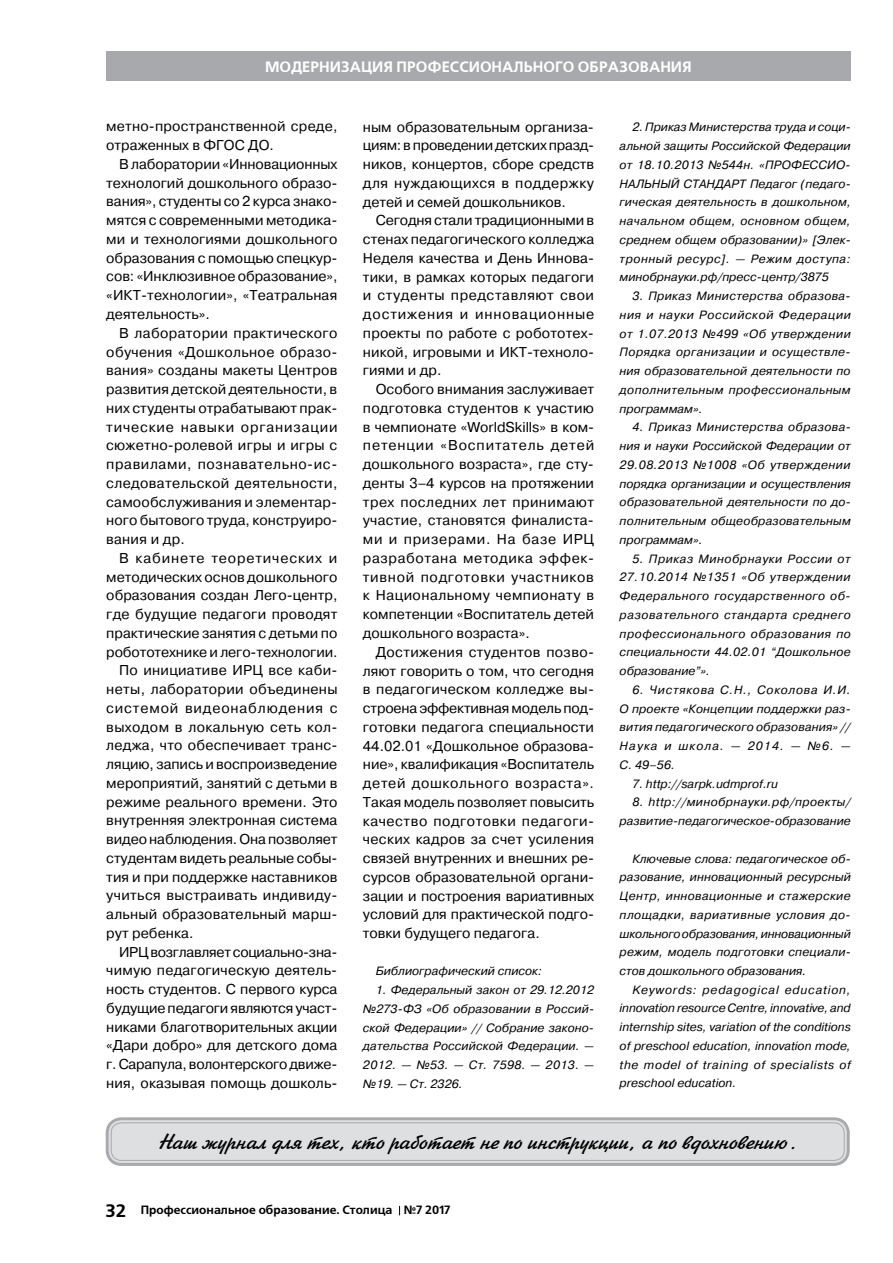
<style>
.page{position:relative;width:893px;height:1263px;background:#fff}
.page>*{position:absolute;margin:0;border:0;box-sizing:border-box;transform-origin:0 0}
.t1{font:22.5px "Zhikharev C";letter-spacing:.005em;color:#000}
.t2{font:700 15px "Free Set C";color:#fff}
.t3{font:14.25px/18.8px "Pragmatica C";letter-spacing:.005em;color:#000;text-align:justify}
.t4{font:14.25px "Pragmatica C";letter-spacing:.025em;color:#000}
.t5{font:14.25px "Pragmatica C";letter-spacing:.06em;color:#000}
.t6{font:14.25px "Pragmatica C";letter-spacing:-.015em;color:#000}
.t7{font:14.25px "Pragmatica C";letter-spacing:-.02em;color:#000}
.t8{font:14.25px "Pragmatica C";letter-spacing:.03em;color:#000}
.t9{font:italic 12px/18.8px "Pragmatica C";letter-spacing:.01em;color:#000;text-align:justify}
.t10{font:700 12px "Free Set C";color:#000}
.s1{font-size:18px}
</style>
<div class="page">
<div style="left:106px;top:51px;width:744px;height:30px;background:#a7a9ac"></div>
<div style="left:109px;top:1120px;width:738px;height:43px;background:#dedfe0;border-radius:13px"></div>
<div style="left:106px;top:1117px;width:744px;height:49px;border:3px solid #a7a9ac;border-radius:14px"></div>
<div style="left:111px;top:1122px;width:734px;height:39px;border:1px solid #a7a9ac;border-radius:10px"></div>
<p class="t2" style="left:265px;top:58px;width:428px">Модернизация профессионального образования</p>
<p class="t3" style="left:106px;top:117px;width:233px">метно-пространственной среде, отраженных в ФГОС ДО.</p>
<p class="t3" style="left:106px;top:155px;width:233px;text-indent:13px">В лаборатории «И нновационных технологий дошкольного образо&shy;вания», студенты со 2 курса знако&shy;мятся с современными методика&shy;ми и технологиями дошкольного образования с помощью спецкур&shy;сов: «И нклюзивное образование», «И КТ-технологии», «Театральная деятельность».</p>
<p class="t3" style="left:106px;top:324px;width:233px;text-indent:13px">В лаборатории практического обучения «Дошкольное образо&shy;вания» созданы макеты Центров развития детской деятельности, в них студенты отрабатывают прак&shy;тические навыки организации сюжетно-ролевой игры и игры с правилами, познавательно-ис&shy;следовательской деятельности, самообслуживания и элементар&shy;ного бытового труда, конструиро&shy;вания и др.</p>
<p class="t5" style="left:119px;top:550px;width:220px">В кабинете теоретических и</p>
<p class="t3" style="left:106px;top:567px;width:233px">методических основ дошкольного</p>
<p class="t3" style="left:106px;top:586px;width:233px">образования создан Лего-центр,</p>
<p class="t3" style="left:106px;top:605px;width:233px">где будущие педагоги проводят</p>
<p class="t3" style="left:106px;top:624px;width:233px">практические занятия с детьми по</p>
<p class="t3" style="left:106px;top:642px;width:233px">робототехнике и лего-технологии.</p>
<p class="t3" style="left:119px;top:661px;width:220px">По инициативе И РЦ все каби-</p>
<p class="t4" style="left:106px;top:682px;width:233px">неты, лаборатории объединены</p>
<p class="t5" style="left:106px;top:700px;width:233px">системой видеонаблюдения с</p>
<p class="t8" style="left:106px;top:719px;width:233px">выходом в локальную сеть кол-</p>
<p class="t3" style="left:106px;top:736px;width:233px">леджа, что обеспечивает транс-</p>
<p class="t3" style="left:106px;top:755px;width:232px">ляцию, запись и воспроизведение</p>
<p class="t3" style="left:106px;top:774px;width:233px">мероприятий, занятий с детьми в</p>
<p class="t3" style="left:106px;top:793px;width:233px">режиме реального времени. Это</p>
<p class="t3" style="left:106px;top:811px;width:233px">внутренняя электронная система</p>
<p class="t3" style="left:106px;top:830px;width:233px">видео наблюдения. Она позволяет</p>
<p class="t3" style="left:106px;top:849px;width:233px">студентам видеть реальные собы-</p>
<p class="t3" style="left:106px;top:868px;width:233px">тия и при поддержке наставников</p>
<p class="t4" style="left:106px;top:888px;width:233px">учиться выстраивать индивиду-</p>
<p class="t3" style="left:106px;top:905px;width:233px">альный образовательный марш-</p>
<p class="t3" style="left:106px;top:924px;width:89px">рут ребенка.</p>
<p class="t7" style="left:119px;top:944px;width:220px">И РЦ возглавляет социально-зна-</p>
<p class="t3" style="left:106px;top:961px;width:233px">чимую педагогическую деятель-</p>
<p class="t3" style="left:106px;top:980px;width:233px">ность студентов. С первого курса</p>
<p class="t3" style="left:106px;top:999px;width:233px">будущие педагоги являются участ-</p>
<p class="t3" style="left:106px;top:1018px;width:233px">никами благотворительных акции</p>
<p class="t3" style="left:106px;top:1036px;width:233px">«Дари добро» для детского дома</p>
<p class="t6" style="left:106px;top:1057px;width:233px">г. Сарапула, волонтерского движе-</p>
<p class="t3" style="left:106px;top:1074px;width:233px">ния, оказывая помощь дошколь-</p>
<p class="t3" style="left:363px;top:118px;width:233px">ным образовательным организа&shy;циям: в проведении детских празд&shy;ников, концертов, сборе средств для нуждающихся в поддержку детей и семей дошкольников.</p>
<p class="t3" style="left:363px;top:211px;width:233px;text-indent:13px">Сегодня стали традиционными в стенах педагогического колледжа Неделя качества и День И ннова&shy;тики, в рамках которых педагоги и студенты представляют свои достижения и инновационные проекты по работе с робототех&shy;никой, игровыми и И КТ-техноло&shy;гиями и др.</p>
<p class="t3" style="left:363px;top:380px;width:233px;text-indent:13px">Особого внимания заслуживает подготовка студентов к участию в чемпионате «WorldSkills» в ком&shy;петенции «Воспитатель детей дошкольного возраста», где сту&shy;денты 3–4 курсов на протяжении трех последних лет принимают участие, становятся финалиста&shy;ми и призерами. На базе И РЦ разработана методика эффек&shy;тивной подготовки участников к Национальному чемпионату в компетенции «Воспитатель детей дошкольного возраста».</p>
<p class="t3" style="left:363px;top:643px;width:233px;text-indent:13px">Достижения студентов позво&shy;ляют говорить о том, что сегодня в педагогическом колледже вы&shy;строена эффективная модель под&shy;готовки педагога специальности 44.02.01 «Дошкольное образова&shy;ние», квалификация «Воспитатель детей дошкольного возраста».<br>Такая модель позволяет повысить качество подготовки педагоги&shy;ческих кадров за счет усиления связей внутренних и внешних ре&shy;сурсов образовательной органи&shy;зации и построения вариативных условий для практической подго&shy;товки будущего педагога.</p>
<p class="t9" style="left:376px;top:962px;width:168px">Библиографический список:</p>
<p class="t9" style="left:363px;top:981px;width:233px;text-indent:13px">1. Федеральный закон от 29.12.2012 №273-ФЗ «Об образовании в Россий&shy;ской Федерации» // Собрание законо&shy;дательства Российской Федерации. — 2012. — №53. — Ст. 7598. — 2013. — №19. — Ст. 2326.</p>
<p class="t9" style="left:620px;top:118px;width:233px;text-indent:13px">2. Приказ Министерства труда и соци&shy;альной защиты Российской Федерации от 18.10.2013 №544н. «ПРОФЕССИО-НАЛЬНЫЙ СТАНДАРТ Педагог (педаго&shy;гическая деятельность в дошкольном, начальном общем, основном общем, среднем общем образовании)» [Элек&shy;тронный ресурс]. — Режим доступа: минобрнауки.рф/пресс-центр/3875</p>
<p class="t9" style="left:620px;top:287px;width:233px;text-indent:13px">3. Приказ Министерства образова&shy;ния и науки Российской Федерации от 1.07.2013 №499 «Об утверждении Порядка организации и осуществле&shy;ния образовательной деятельности по дополнительным профессиональным программам».</p>
<p class="t9" style="left:620px;top:418px;width:233px;text-indent:13px">4. Приказ Министерства образова&shy;ния и науки Российской Федерации от 29.08.2013 №1008 «Об утверждении порядка организации и осуществления образовательной деятельности по до&shy;полнительным общеобразовательным программам».</p>
<p class="t9" style="left:620px;top:549px;width:233px;text-indent:13px">5. Приказ Минобрнауки России от 27.10.2014 №1351 «Об утверждении Федерального государственного об&shy;разовательного стандарта среднего профессионального образования по специальности 44.02.01 “Дошкольное образование”».</p>
<p class="t9" style="left:620px;top:680px;width:233px;text-indent:13px">6. Чистякова С.Н., Соколова И.И.<br>О проекте «Концепции поддержки раз&shy;вития педагогического образования» // Наука и школа. — 2014. — №6. — С. 49–56.</p>
<p class="t9" style="left:632px;top:774px;width:147px">7. http://sarpk.udmprof.ru</p>
<p class="t9" style="left:620px;top:793px;width:233px;text-align:right">8. http://минобрнауки.рф/проекты/ развитие-педагогическое-образование</p>
<p class="t9" style="left:620px;top:849px;width:233px;text-indent:13px">Ключевые слова: педагогическое об&shy;разование, инновационный ресурсный Центр, инновационные и стажерские площадки, вариативные условия до&shy;школьного образования, инновационный режим, модель подготовки специали&shy;стов дошкольного образования.</p>
<p class="t9" style="left:620px;top:980px;width:233px;text-indent:13px">Keywords: pedagogical education, innovation resource Centre, innovative, and internship sites, variation of the conditions of preschool education, innovation mode, the model of training of specialists of preschool education.</p>
<h1 class="t1" style="left:157px;top:1129px;width:639px">Наш журнал для тех, кто работает не по инструкции, а по вдохновению.</h1>
<p class="t10" style="left:105px;top:1203px;width:346px"><span class="s1">32</span> Профессиональное образование. Столица №7 2017</p>
</div>
